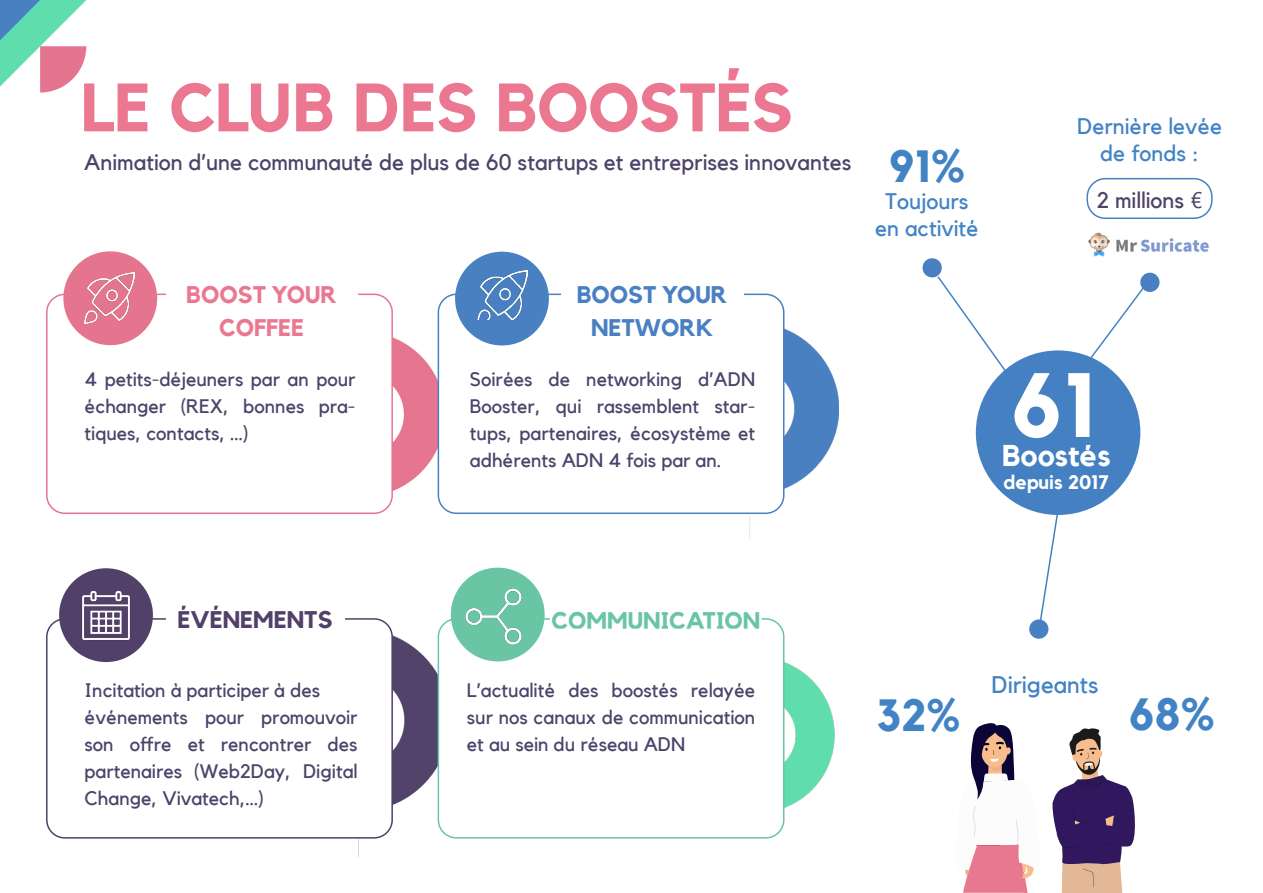
<style>
.page{position:relative;width:1263px;height:893px;background:#fff}
.page>*{position:absolute;margin:0;border:0;box-sizing:border-box;transform-origin:0 0}
.t1{font:700 90px "Kollektif";color:#fff}
.t2{font:700 67.5px "Kollektif";letter-spacing:-.01em;color:#eb7791}
.t3{font:700 45px "Kollektif";color:#4283c5}
.t4{font:700 30px "Kollektif";color:#fff}
.t5{font:700 24px "Kollektif";color:#4980c1}
.t6{font:700 24px "Kollektif";color:#ea7891}
.t7{font:700 24px "Kollektif";color:#69c5a4}
.t8{font:24px "Kollektif";color:#4283c5}
.t9{font:700 24px "Kollektif";color:#514068}
.t10{font:22.5px "Kollektif";color:#4d4269}
.t11{font:22.5px/27px "Kollektif";color:#4283c5;text-align:center}
.t12{font:19.5px/27px "Kollektif";color:#4d4269;text-align:justify}
.t13{font:700 19.5px "Kollektif";color:#fff}
.s1{font-family:"Ebrima"}
</style>
<div class="page">
<img style="left:0;top:1px;width:87px;height:92px">
<img style="left:770px;top:618px;width:65px;height:206px">
<img style="left:749px;top:322px;width:90px;height:217px">
<img style="left:358px;top:630px;width:89px;height:227px">
<img style="left:389px;top:334px;width:52px;height:172px">
<div style="left:438px;top:619px;width:346px;height:219px;background:#fff;border-radius:18px"></div>
<div style="left:438px;top:618px;width:346px;height:221px;border:2px solid #69c5a4;border-radius:18px"></div>
<div style="left:47px;top:619px;width:345px;height:219px;background:#fff;border-radius:18px"></div>
<div style="left:46px;top:618px;width:347px;height:221px;border:2px solid #514068;border-radius:18px"></div>
<div style="left:438px;top:294px;width:346px;height:219px;background:#fff;border-radius:18px"></div>
<div style="left:438px;top:294px;width:346px;height:220px;border:2px solid #4980c1;border-radius:18px"></div>
<div style="left:47px;top:294px;width:345px;height:219px;background:#fff;border-radius:18px"></div>
<div style="left:46px;top:294px;width:347px;height:220px;border:2px solid #e5758f;border-radius:18px"></div>
<svg style="left:1087px;top:288px;width:56px;height:133px"></svg>
<svg style="left:1040px;top:513px;width:18px;height:112px"></svg>
<div style="left:976px;top:350px;width:164px;height:165px;background:#4480c2;border-radius:50%"></div>
<svg style="left:963px;top:723px;width:172px;height:170px"></svg>
<div style="left:451px;top:568px;width:94px;height:93px;background:#69c5a4;border-radius:50%"></div>
<div style="left:455px;top:252px;width:94px;height:93px;background:#4980c1;border-radius:50%"></div>
<div style="left:59px;top:568px;width:94px;height:94px;background:#514068;border-radius:50%"></div>
<div style="left:63px;top:251px;width:94px;height:94px;background:#e5758f;border-radius:50%"></div>
<div style="left:166px;top:284px;width:192px;height:58px;background:#fff"></div>
<div style="left:561px;top:284px;width:182px;height:65px;background:#fff"></div>
<div style="left:166px;top:608px;width:178px;height:20px;background:#fff"></div>
<div style="left:551px;top:608px;width:210px;height:21px;background:#fff"></div>
<div style="left:1140px;top:273px;width:19px;height:19px;background:#4980c1;border-radius:50%"></div>
<div style="left:1029px;top:619px;width:19px;height:20px;background:#4980c1;border-radius:50%"></div>
<img style="left:85px;top:273px;width:50px;height:50px">
<img style="left:478px;top:271px;width:50px;height:49px">
<img style="left:465px;top:588px;width:57px;height:57px">
<img style="left:82px;top:591px;width:48px;height:49px">
<svg style="left:922px;top:258px;width:91px;height:123px"></svg>
<div style="left:1086px;top:178px;width:126px;height:41px;border:2px solid #4880c1;border-radius:18px"></div>
<img style="left:1088px;top:232px;width:121px;height:25px">
<p class="t2" style="left:81px;top:68px;width:713px">LE CLUB DES BOOSTÉS</p>
<p class="t10" style="left:84px;top:149px;width:769px">Animation d’une communauté de plus de 60 startups et entreprises innovantes</p>
<p class="t6" style="left:186px;top:281px;width:152px">BOOST YOUR</p>
<p class="t6" style="left:219px;top:314px;width:87px">COFFEE</p>
<p class="t12" style="left:85px;top:366px;width:272px">4 petits-déjeuners par an pour échanger (REX, bonnes pra&shy;tiques, contacts, …)</p>
<p class="t5" style="left:577px;top:281px;width:152px">BOOST YOUR</p>
<p class="t5" style="left:591px;top:314px;width:124px">NETWORK</p>
<p class="t12" style="left:470px;top:366px;width:287px">Soirées de networking d’ADN Booster, qui rassemblent star&shy;tups, partenaires, écosystème et adhérents ADN 4 fois par an.</p>
<p class="t3" style="left:889px;top:140px;width:77px">91%</p>
<p class="t11" style="left:885px;top:187px;width:85px">Toujours</p>
<p class="t11" style="left:875px;top:214px;width:105px">en activité</p>
<p class="t11" style="left:1077px;top:113px;width:146px">Dernière levée de fonds :</p>
<p class="t10" style="left:1097px;top:187px;width:107px">2 millions <span class="s1">€</span></p>
<p class="t1" style="left:1010px;top:353px;width:87px">61</p>
<p class="t4" style="left:1002px;top:438px;width:110px">Boostés</p>
<p class="t13" style="left:1004px;top:471px;width:106px">depuis 2017</p>
<p class="t9" style="left:178px;top:605px;width:156px">ÉVÉNEMENTS</p>
<p class="t7" style="left:551px;top:606px;width:210px">COMMUNICATION</p>
<p class="t12" style="left:85px;top:676px;width:237px">Incitation à participer à des</p>
<p class="t12" style="left:85px;top:703px;width:274px">événements pour promouvoir son offre et rencontrer des partenaires (Web2Day, Digital Change, Vivatech,…)</p>
<p class="t12" style="left:467px;top:676px;width:290px">L’actualité des boostés relayée sur nos canaux de communication et au sein du réseau ADN</p>
<p class="t3" style="left:876px;top:689px;width:85px">32%</p>
<p class="t8" style="left:991px;top:670px;width:108px">Dirigeants</p>
<p class="t3" style="left:1128px;top:688px;width:88px">68%</p>
</div>
